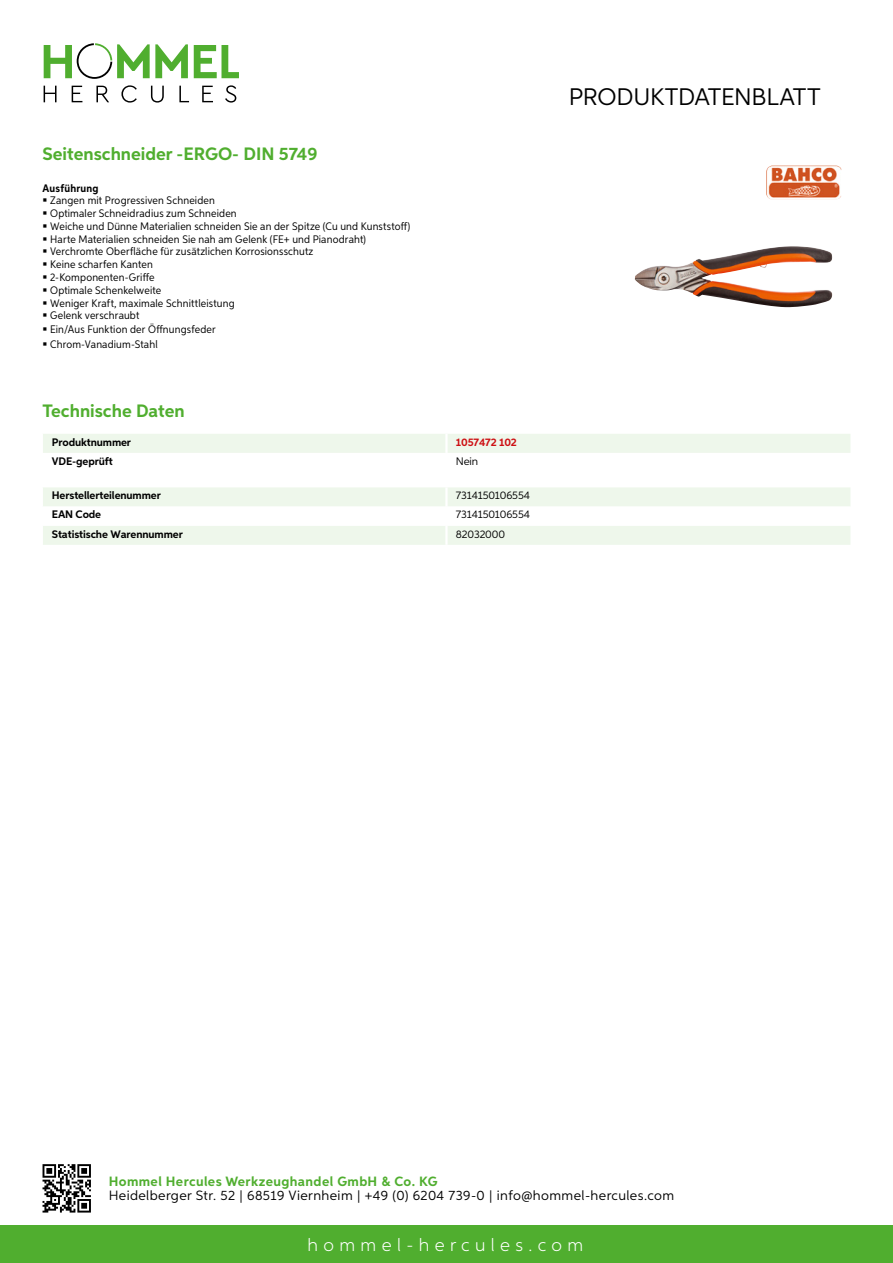
<style>
.page{position:relative;width:893px;height:1263px;background:#fff}
.page>*{position:absolute;margin:0;border:0;box-sizing:border-box;transform-origin:0 0}
.t1{font:24px "Aspira";letter-spacing:-.01em;color:#000}
.t2{font:700 18px "Aspira";color:#50ae2f}
.t3{font:300 18px "Aspira";letter-spacing:.3em;color:#fff}
.t4{font:13.5px "Aspira";letter-spacing:.03em;color:#000}
.t5{font:700 13.5px "Aspira";letter-spacing:.03em;color:#50ae2f}
.t6{font:10.95px/12.8px "Aspira Nar";letter-spacing:.015em;color:#000}
.t7{font:700 10.95px "Aspira";letter-spacing:-.01em;color:#000}
.t8{font:10.95px "Aspira";letter-spacing:-.01em;color:#000}
.t9{font:700 10.95px "Aspira";letter-spacing:-.01em;color:#cd1013}
.t10{font:700 10.95px "Aspira Nar";letter-spacing:.02em;color:#000}
</style>
<div class="page">
<div style="left:0;top:1226px;width:893px;height:37px;background:#50ae2f"></div>
<svg style="left:43px;top:1164px;width:48px;height:48px"></svg>
<svg style="left:194px;top:45px;width:45px;height:33px"></svg>
<svg style="left:44px;top:43px;width:144px;height:36px"></svg>
<svg style="left:44px;top:86px;width:13px;height:16px"></svg>
<svg style="left:72px;top:86px;width:10px;height:16px"></svg>
<svg style="left:96px;top:86px;width:13px;height:16px"></svg>
<svg style="left:121px;top:85px;width:16px;height:18px"></svg>
<svg style="left:151px;top:86px;width:13px;height:17px"></svg>
<svg style="left:179px;top:86px;width:10px;height:16px"></svg>
<svg style="left:202px;top:86px;width:11px;height:16px"></svg>
<svg style="left:225px;top:85px;width:11px;height:18px"></svg>
<div style="left:43px;top:434px;width:807px;height:19px;background:#eef7eb"></div>
<svg style="left:43px;top:487px;width:807px;height:58px"></svg>
<hr style="left:445px;top:526px;width:3px;height:19px;background:#fff">
<img style="left:634px;top:246px;width:199px;height:61px">
<img style="left:766px;top:166px;width:76px;height:33px">
<h2 class="t2" style="left:43px;top:142px;width:276px">Seitenschneider -ERGO- DIN 5749</h2>
<p class="t10" style="left:43px;top:181px;width:58px">Ausführung</p>
<p class="t6" style="left:50px;top:194px;width:362px">Zangen mit Progressiven Schneiden<br>Optimaler Schneidradius zum Schneiden<br>Weiche und Dünne Materialien schneiden Sie an der Spitze (Cu und Kunststoff)<br>Harte Materialien schneiden Sie nah am Gelenk (FE+ und Pianodraht)<br>Verchromte Oberfläche für zusätzlichen Korrosionsschutz<br>Keine scharfen Kanten<br>2-Komponenten-Griffe<br>Optimale Schenkelweite<br>Weniger Kraft, maximale Schnittleistung<br>Gelenk verschraubt</p>
<p class="t6" style="left:50px;top:322px;width:167px;line-height:14.1px">Ein/Aus Funktion der Öffnungsfeder<br>Chrom-Vanadium-Stahl</p>
<h2 class="t2" style="left:43px;top:400px;width:144px">Technische Daten</h2>
<p class="t7" style="left:52px;top:435px;width:81px">Produktnummer</p>
<p class="t9" style="left:456px;top:435px;width:63px">1057472 102</p>
<p class="t7" style="left:52px;top:454px;width:63px">VDE-geprüft</p>
<p class="t8" style="left:456px;top:454px;width:24px">Nein</p>
<p class="t7" style="left:52px;top:489px;width:111px">Herstellerteilenummer</p>
<p class="t8" style="left:456px;top:489px;width:76px">7314150106554</p>
<p class="t7" style="left:52px;top:508px;width:51px">EAN Code</p>
<p class="t8" style="left:456px;top:508px;width:76px">7314150106554</p>
<p class="t7" style="left:52px;top:527px;width:132px">Statistische Warennummer</p>
<p class="t8" style="left:456px;top:527px;width:51px">82032000</p>
<h1 class="t1" style="left:569px;top:82px;width:253px">Produktdatenblatt</h1>
<p class="t5" style="left:109px;top:1172px;width:330px">Hommel Hercules Werkzeughandel GmbH &amp; Co. KG</p>
<p class="t4" style="left:109px;top:1187px;width:567px">Heidelberger Str. 52 | 68519 Viernheim | +49 (0) 6204 739-0 | info@hommel-hercules.com</p>
<h2 class="t3" style="left:307px;top:1234px;width:277px">hommel-hercules.com</h2>
</div>
